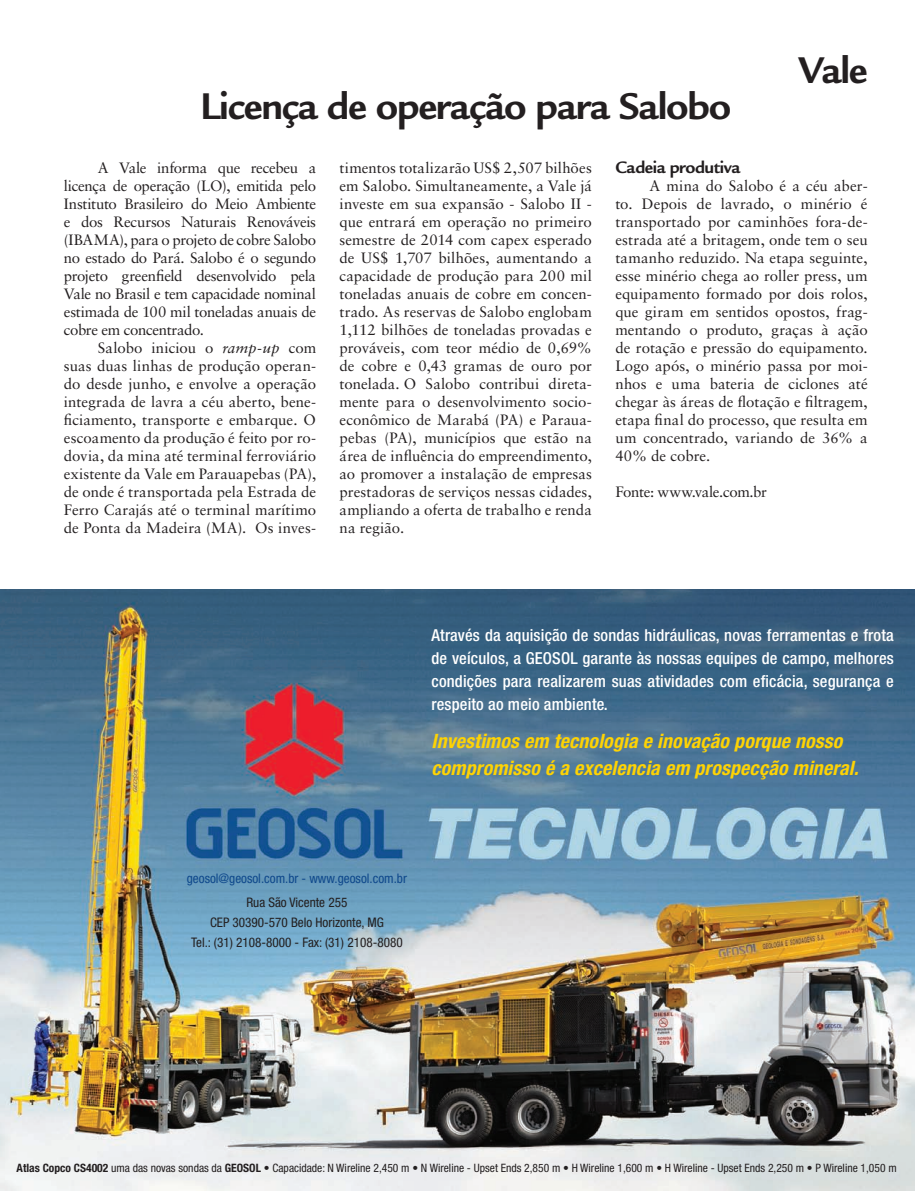
<style>
.page{position:relative;width:915px;height:1191px;background:#fff}
.page>*{position:absolute;margin:0;border:0;box-sizing:border-box;transform-origin:0 0}
.titulo_-_PT{font:700 40.5px "Legacy Sans";letter-spacing:-.03em;color:#231f20}
.t1{font:italic 700 condensed 19.8px/26.4px "Helvetica Neue LT Std";letter-spacing:.01em;color:#fed304}
.Subtítulo{font:700 18px "Legacy Sans";letter-spacing:-.025em;color:#231f20}
.t2{font:500 condensed 16.5px/23.1px "Helvetica Neue LT Std";letter-spacing:.01em;color:#fff;text-align:justify}
.texto_-_PT{font:15px/18px "Sabon LT Std";color:#231f20;text-align:justify}
.texto_-_PT-2{font:15px "Sabon LT Std";letter-spacing:-.025em;color:#231f20}
.t3{font:condensed 13.2px/19.8px "Helvetica Neue LT Std";color:#231f20;text-align:center}
.t4{font:condensed 13.2px/24.5px "Helvetica Neue LT Std";color:#0f498c;text-align:center}
.t5{font:italic 12px "Legacy Sans";letter-spacing:-.025em;color:#231f20}
.t6{font:condensed 11.55px "Helvetica Neue LT Std";color:#231f20}
.s1{font-style:italic}
.s2{color:#231f20}
.s3{font-family:"Georgia";font-style:normal;font-size:16.5px}
.s4{font-weight:700}
</style>
<div class="page">
<img style="left:0;top:589px;width:914px;height:602px">
<p class="titulo_-_PT" style="left:200px;top:83px;width:532px">Licença de operação para Salobo</p>
<p class="titulo_-_PT" style="left:797px;top:47px;width:71px">Vale</p>
<p class="texto_-_PT" style="left:64px;top:158px;width:254px;text-indent:34px">A Vale informa que recebeu a licença de operação (LO), emitida pelo Instituto Brasileiro do Meio Ambiente e dos Recursos Naturais Renováveis (IBAMA), para o projeto de cobre Salobo no estado do Pará. Salobo é o segundo projeto greenfield desenvolvido pela Vale no Brasil e tem capacidade nominal estimada de 100 mil toneladas anuais de cobre em concentrado.  </p>
<p class="texto_-_PT" style="left:64px;top:338px;width:254px;text-indent:34px">Salobo iniciou o <span class="s1">ramp-up</span> com suas duas linhas de produção operan&shy;do desde junho, e envolve a operação integrada de lavra a céu aberto, bene&shy;ficiamento, transporte e embarque. O escoamento da produção é feito por ro&shy;dovia, da mina até terminal ferroviário existente da Vale em Parauapebas (PA), de onde é transportada pela Estrada de Ferro Carajás até o terminal marítimo de Ponta da Madeira (MA). Os inves-</p>
<p class="texto_-_PT" style="left:339px;top:158px;width:254px">timentos totalizarão US$ 2,507 bilhões em Salobo. Simultaneamente, a Vale já investe em sua expansão - Salobo II - que entrará em operação no primeiro semestre de 2014 com capex esperado de US$ 1,707 bilhões, aumentando a capacidade de produção para 200 mil toneladas anuais de cobre em concen&shy;trado. As reservas de Salobo englobam 1,112 bilhões de toneladas provadas e prováveis, com teor médio de 0,69% de cobre e 0,43 gramas de ouro por tonelada. O Salobo contribui direta&shy;mente para o desenvolvimento socio&shy;econômico de Marabá (PA) e Paraua&shy;pebas (PA), municípios que estão na área de influência do empreendimento, ao promover a instalação de empresas prestadoras de serviços nessas cidades, ampliando a oferta de trabalho e renda na região.  </p>
<p class="Subtítulo" style="left:615px;top:157px;width:128px">Cadeia produtiva  </p>
<p class="texto_-_PT" style="left:615px;top:176px;width:254px;text-indent:34px">A mina do Salobo é a céu aber&shy;to. Depois de lavrado, o minério é transportado por caminhões fora-de&shy;estrada até a britagem, onde tem o seu tamanho reduzido. Na etapa seguinte, esse minério chega ao roller press, um equipamento formado por dois rolos, que giram em sentidos opostos, frag&shy;mentando o produto, graças à ação de rotação e pressão do equipamento.<br>Logo após, o minério passa por moi&shy;nhos e uma bateria de ciclones até chegar às áreas de flotação e filtragem, etapa final do processo, que resulta em um concentrado, variando de 36% a 40% de cobre.</p>
<p class="texto_-_PT-2" style="left:615px;top:483px;width:153px">Fonte: www.vale.com.br</p>
<p class="t2" style="left:431px;top:623px;width:463px">Através da aquisição de sondas hidráulicas, novas ferramentas e frota de veículos, a GEOSOL garante às nossas equipes de campo, melhores condições para realizarem suas atividades com eficácia, segurança e respeito ao meio ambiente.</p>
<p class="t1" style="left:431px;top:728px;width:428px">Investimos em tecnologia e inovação porque nosso compromisso é a excelencia em prospecção mineral.</p>
<p class="t4" style="left:187px;top:866px;width:221px">geosol@geosol.com.br - www.geosol.com.br<br><span class="s2">Rua São Vicente 255</span></p>
<p class="t3" style="left:191px;top:912px;width:213px">CEP 30390-570 Belo Horizonte, MG<br>Tel.: (31) 2108-8000 - Fax: (31) 2108-8080</p>
<p class="t5" style="left:605px;top:1159px;width:277px">REM: R. Esc. Minas, Ouro Preto, 65(4), out. dez. | 2012 <span class="s3">437</span></p>
<p class="t6" style="left:17px;top:1161px;width:881px"><span class="s4">Atlas Copco CS4002</span> uma das novas sondas da <span class="s4">GEOSOL</span> • Capacidade: N Wireline 2,450 m • N Wireline - Upset Ends 2,850 m • H Wireline 1,600 m • H Wireline - Upset Ends 2,250 m • P Wireline 1,050 m</p>
</div>
